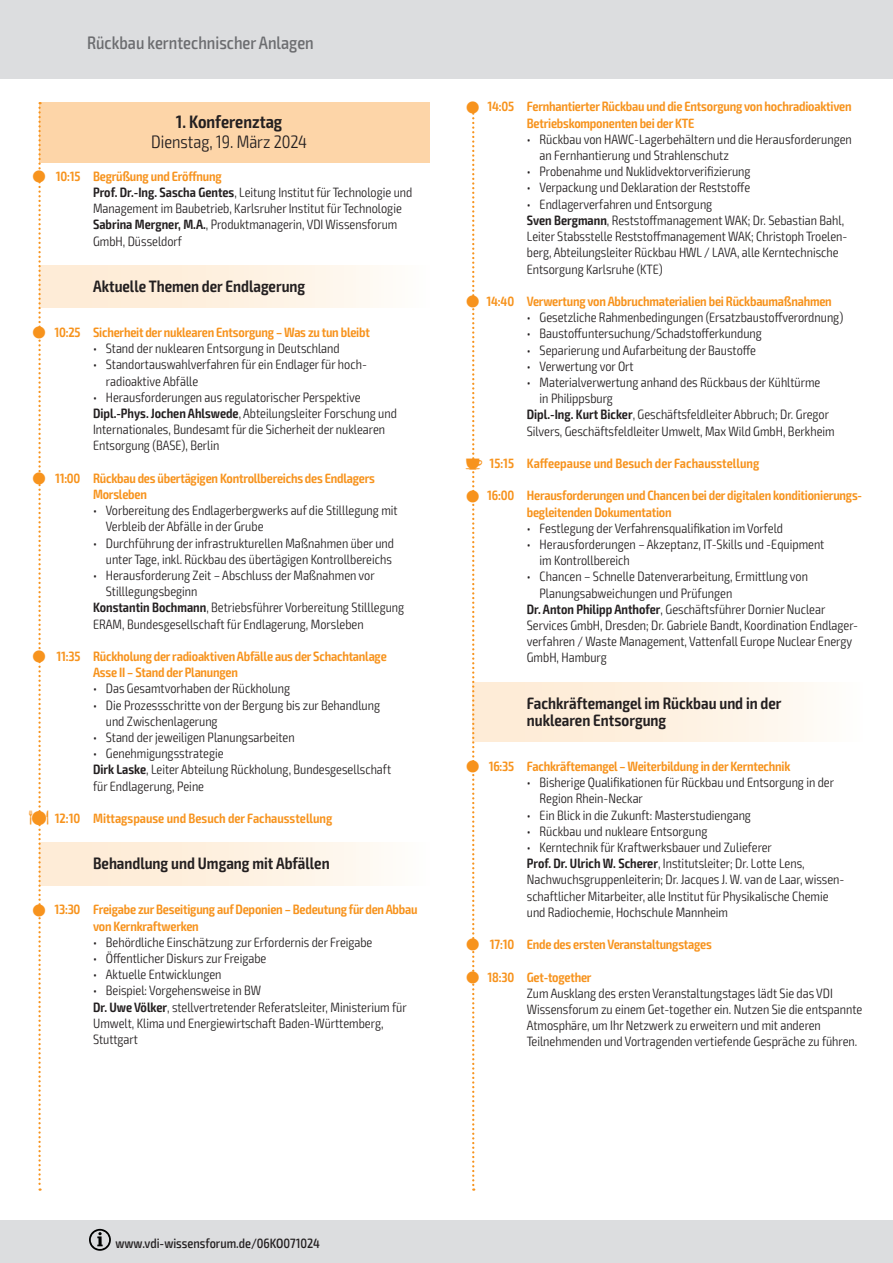
<style>
.page{position:relative;width:893px;height:1263px;background:#fff}
.page>*{position:absolute;margin:0;border:0;box-sizing:border-box;transform-origin:0 0}
.t1{font:500 condensed 18px "Exo 2";color:#6c6d70}
.t2{font:300 condensed 18px "Exo 2";color:#231f20}
.t3{font:600 condensed 18px "Exo 2";color:#231f20}
.t4{font:600 condensed 16.5px/17.2px "Exo 2";color:#231f20}
.t5{font:300 condensed 13.5px/16.2px "Exo 2";color:#231f20}
.t6{font:600 condensed 13.5px/16.2px "Exo 2";letter-spacing:-.015em;color:#f7931d}
.t7{font:500 condensed 13.5px "Exo 2";color:#231f20}
.s1{font-weight:600;color:#f7931d}
.s2{font-weight:600}
.s3{font-family:"VDI Iconset S4 A Regular";font-weight:400;font-stretch:normal}
</style>
<div class="page">
<div style="left:0;top:0;width:893px;height:79px;background:#dcdddf"></div>
<div style="left:0;top:1220px;width:893px;height:43px;background:#dcdddf"></div>
<svg style="left:89px;top:1229px;width:22px;height:22px"></svg>
<div style="left:39px;top:102px;width:390px;height:25px;background:#fdd5a8"></div>
<div style="left:39px;top:125px;width:390px;height:38px;background:#fdd5a8"></div>
<div style="left:39px;top:265px;width:390px;height:43px;background:linear-gradient(to right,#fee9d0,#fefcf7)"></div>
<div style="left:39px;top:843px;width:390px;height:42px;background:linear-gradient(to right,#fee9d0,#fefcf7)"></div>
<div style="left:473px;top:682px;width:390px;height:60px;background:linear-gradient(to right,#fee9d0,#fefcf7)"></div>
<svg style="left:38px;top:102px;width:7px;height:1089px"></svg>
<svg style="left:472px;top:102px;width:7px;height:1089px"></svg>
<h1 class="t1" style="left:87px;top:32px;width:228px">Rückbau kerntechnischer Anlagen</h1>
<h1 class="t3" style="left:176px;top:111px;width:108px">1. Konferenztag</h1>
<h1 class="t2" style="left:151px;top:131px;width:157px">Dienstag, 19. März 2024</h1>
<p class="t5" style="left:93px;top:168px;width:321px;text-indent:-37px"><span class="s1">10:15 Begrüßung und Eröffnung<br></span><span class="s2">Prof. Dr.-Ing. Sascha Gentes</span>, Leitung Institut für Technologie und Management im Baubetrieb, Karlsruher Institut für Technologie <span class="s2">Sabrina Mergner, M.A.</span>, Produktmanagerin, VDI Wissensforum GmbH, Düsseldorf</p>
<p class="t4" style="left:93px;top:278px;width:214px">Aktuelle Themen der Endlagerung</p>
<p class="t6" style="left:54px;top:324px;width:317px">10:25 Sicherheit der nuklearen Entsorgung – Was zu tun bleibt</p>
<p class="t5" style="left:93px;top:341px;width:248px">• Stand der nuklearen Entsorgung in Deutschland</p>
<p class="t5" style="left:106px;top:357px;width:263px;text-indent:-13px">• Standortauswahlverfahren für ein Endlager für hoch&shy;radioaktive Abfälle</p>
<p class="t5" style="left:93px;top:389px;width:305px">• Herausforderungen aus regulatorischer Perspektive <span class="s2">Dipl.-Phys. Jochen Ahlswede</span>, Abteilungsleiter Forschung und Internationales, Bundesamt für die Sicherheit der nuklearen Entsorgung (BASE), Berlin</p>
<p class="t6" style="left:93px;top:470px;width:283px;text-indent:-38px">11:00 Rückbau des übertägigen Kontrollbereichs des Endlagers<br>Morsleben</p>
<p class="t5" style="left:106px;top:503px;width:293px;text-indent:-13px">• Vorbereitung des Endlagerbergwerks auf die Stilllegung mit<br>Verbleib der Abfälle in der Grube</p>
<p class="t5" style="left:93px;top:535px;width:302px;text-align:right">• Durchführung der infrastrukturellen Maßnahmen über und unter Tage, inkl. Rückbau des übertägigen Kontrollbereichs</p>
<p class="t5" style="left:93px;top:567px;width:283px">• Herausforderung Zeit – Abschluss der Maßnahmen vor</p>
<p class="t5" style="left:106px;top:584px;width:93px">Stilllegungsbeginn</p>
<p class="t5" style="left:93px;top:600px;width:313px"><span class="s2">Konstantin Bochmann</span>, Betriebsführer Vorbereitung Stilllegung</p>
<p class="t5" style="left:93px;top:616px;width:272px">ERAM, Bundesgesellschaft für Endlagerung, Morsleben</p>
<p class="t6" style="left:93px;top:648px;width:295px;text-indent:-36px">11:35 Rückholung der radioaktiven Abfälle aus der Schachtanlage<br>Asse II – Stand der Planungen</p>
<p class="t5" style="left:93px;top:681px;width:198px">• Das Gesamtvorhaben der Rückholung</p>
<p class="t5" style="left:106px;top:697px;width:276px;text-indent:-13px">• Die Prozessschritte von der Bergung bis zur Behandlung und Zwischenlagerung</p>
<p class="t5" style="left:93px;top:729px;width:203px">• Stand der jeweiligen Planungsarbeiten</p>
<p class="t5" style="left:93px;top:746px;width:300px">• Genehmigungsstrategie<br><span class="s2">Dirk Laske</span>, Leiter Abteilung Rückholung, Bundesgesellschaft für Endlagerung, Peine</p>
<p class="t6" style="left:29px;top:810px;width:305px"><span class="s3">M</span> 12:10 Mittagspause und Besuch der Fachausstellung</p>
<p class="t4" style="left:93px;top:855px;width:238px">Behandlung und Umgang mit Abfällen</p>
<p class="t6" style="left:93px;top:902px;width:326px;text-indent:-39px">13:30 Freigabe zur Beseitigung auf Deponien – Bedeutung für den Abbau von Kernkraftwerken</p>
<p class="t5" style="left:93px;top:934px;width:281px">• Behördliche Einschätzung zur Erfordernis der Freigabe</p>
<p class="t5" style="left:93px;top:950px;width:175px">• Öffentlicher Diskurs zur Freigabe</p>
<p class="t5" style="left:93px;top:967px;width:130px">• Aktuelle Entwicklungen</p>
<p class="t5" style="left:93px;top:983px;width:315px">• Beispiel: Vorgehensweise in BW<br><span class="s2">Dr. Uwe Völker</span>, stellvertretender Referatsleiter, Ministerium für Umwelt, Klima und Energiewirtschaft Baden-Württemberg, Stuttgart</p>
<p class="t6" style="left:527px;top:99px;width:326px;text-indent:-39px">14:05 Fernhantierter Rückbau und die Entsorgung von hochradioaktiven<br>Betriebskomponenten bei der KTE</p>
<p class="t5" style="left:540px;top:131px;width:314px;text-indent:-13px">• Rückbau von HAWC-Lagerbehältern und die Herausforderungen an Fernhantierung und Strahlenschutz</p>
<p class="t5" style="left:527px;top:164px;width:225px">• Probenahme und Nuklidvektorverifizierung</p>
<p class="t5" style="left:527px;top:180px;width:225px">• Verpackung und Deklaration der Reststoffe</p>
<p class="t5" style="left:527px;top:196px;width:322px">• Endlagerverfahren und Entsorgung<br><span class="s2">Sven Bergmann</span>, Reststoffmanagement WAK; Dr. Sebastian Bahl, Leiter Stabsstelle Reststoffmanagement WAK; Christoph Troelen&shy;berg, Abteilungsleiter Rückbau HWL / LAVA, alle Kerntechnische Entsorgung Karlsruhe (KTE)</p>
<p class="t6" style="left:487px;top:293px;width:347px">14:40 Verwertung von Abbruchmaterialien bei Rückbaumaßnahmen</p>
<p class="t5" style="left:527px;top:310px;width:318px">• Gesetzliche Rahmenbedingungen (Ersatzbaustoffverordnung)</p>
<p class="t5" style="left:527px;top:326px;width:237px">• Baustoffuntersuchung/Schadstofferkundung</p>
<p class="t5" style="left:527px;top:342px;width:231px">• Separierung und Aufarbeitung der Baustoffe</p>
<p class="t5" style="left:527px;top:358px;width:108px">• Verwertung vor Ort</p>
<p class="t5" style="left:527px;top:374px;width:295px">• Materialverwertung anhand des Rückbaus der Kühltürme</p>
<p class="t5" style="left:540px;top:391px;width:75px">in Philippsburg</p>
<p class="t5" style="left:527px;top:407px;width:304px"><span class="s2">Dipl.-Ing. Kurt Bicker</span>, Geschäftsfeldleiter Abbruch; Dr. Gregor</p>
<p class="t5" style="left:527px;top:423px;width:309px">Silvers, Geschäftsfeldleiter Umwelt, Max Wild GmbH, Berkheim</p>
<p class="t6" style="left:466px;top:455px;width:295px"><span class="s3">K</span> 15:15 Kaffeepause und Besuch der Fachausstellung</p>
<p class="t6" style="left:527px;top:488px;width:337px;text-indent:-40px">16:00 Herausforderungen und Chancen bei der digitalen konditionierungs&shy;begleitenden Dokumentation</p>
<p class="t5" style="left:527px;top:520px;width:258px">• Festlegung der Verfahrensqualifikation im Vorfeld</p>
<p class="t5" style="left:540px;top:536px;width:286px;text-indent:-13px">• Herausforderungen – Akzeptanz, IT-Skills und -Equipment im Kontrollbereich</p>
<p class="t5" style="left:527px;top:569px;width:283px">• Chancen – Schnelle Datenverarbeitung, Ermittlung von</p>
<p class="t5" style="left:540px;top:585px;width:194px">Planungsabweichungen und Prüfungen</p>
<p class="t5" style="left:527px;top:601px;width:300px"><span class="s2">Dr. Anton Philipp Anthofer</span>, Geschäftsführer Dornier Nuclear</p>
<p class="t5" style="left:527px;top:617px;width:333px">Services GmbH, Dresden; Dr. Gabriele Bandt, Koordination Endlager-</p>
<p class="t5" style="left:527px;top:634px;width:327px">verfahren / Waste Management, Vattenfall Europe Nuclear Energy</p>
<p class="t5" style="left:527px;top:650px;width:82px">GmbH, Hamburg</p>
<p class="t4" style="left:527px;top:694px;width:256px">Fachkräftemangel im Rückbau und in der nuklearen Entsorgung</p>
<p class="t6" style="left:489px;top:758px;width:303px">16:35 Fachkräftemangel – Weiterbildung in der Kerntechnik</p>
<p class="t5" style="left:540px;top:775px;width:296px;text-indent:-13px">• Bisherige Qualifikationen für Rückbau und Entsorgung in der<br>Region Rhein-Neckar</p>
<p class="t5" style="left:527px;top:807px;width:226px">• Ein Blick in die Zukunft: Masterstudiengang</p>
<p class="t5" style="left:527px;top:823px;width:182px">• Rückbau und nukleare Entsorgung</p>
<p class="t5" style="left:527px;top:839px;width:319px">• Kerntechnik für Kraftwerksbauer und Zulieferer<br><span class="s2">Prof. Dr. Ulrich W. Scherer</span>, Institutsleiter; Dr. Lotte Lens, Nachwuchsgruppenleiterin; Dr. Jacques J. W. van de Laar, wissen&shy;schaftlicher Mitarbeiter, alle Institut für Physikalische Chemie und Radiochemie, Hochschule Mannheim</p>
<p class="t6" style="left:490px;top:937px;width:223px">17:10 Ende des ersten Veranstaltungstages</p>
<p class="t6" style="left:488px;top:969px;width:105px">18:30 Get-together</p>
<p class="t5" style="left:527px;top:985px;width:337px">Zum Ausklang des ersten Veranstaltungstages lädt Sie das VDI Wissensforum zu einem Get-together ein. Nutzen Sie die entspannte Atmosphäre, um Ihr Netzwerk zu erweitern und mit anderen Teilnehmenden und Vortragenden vertiefende Gespräche zu führen.</p>
<p class="t7" style="left:115px;top:1235px;width:206px">www.vdi-wissensforum.de/06KO071024</p>
</div>
